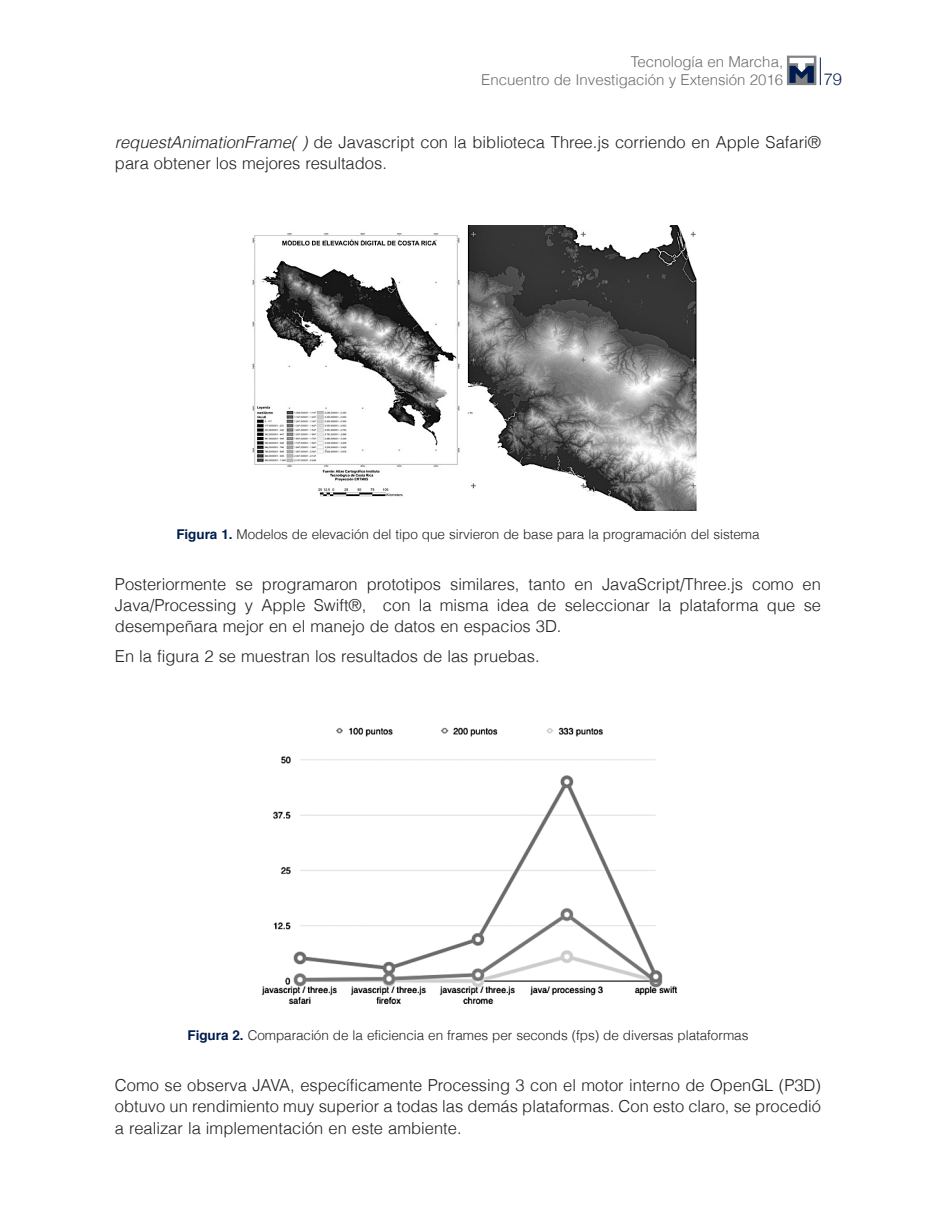
<style>
.page{position:relative;width:936px;height:1206px;background:#fff}
.page>*{position:absolute;margin:0;border:0;box-sizing:border-box;transform-origin:0 0}
._6texto{font:300 16.5px/21.3px "Helvetica";color:#231f20;text-align:justify}
.t1{font:300 16.5px "Helvetica Neue";color:#001c4e}
.t2{font:300 15px/18px "Helvetica";color:#6c6d70;text-align:right}
._9tituloscuadros{font:300 13.5px "Helvetica";letter-spacing:-.005em;color:#231f20}
.s1{font-style:italic}
.s2{font-weight:700;color:#001c4e}
</style>
<div class="page">
<svg style="left:819px;top:57px;width:1px;height:28px"></svg>
<svg style="left:786px;top:56px;width:30px;height:29px"></svg>
<svg style="left:789px;top:58px;width:24px;height:25px"></svg>
<img style="left:252px;top:225px;width:444px;height:285px">
<img style="left:261px;top:727px;width:417px;height:278px">
<p class="t2" style="left:481px;top:53px;width:303px">Tecnología en Marcha,<br>Encuentro de Investigación y Extensión 2016</p>
<p class="t1" style="left:823px;top:69px;width:20px">79</p>
<p class="_6texto" style="left:115px;top:131px;width:707px"><span class="s1">requestAnimationFrame( )</span> de Javascript con la biblioteca Three.js corriendo en Apple Safari® para obtener los mejores resultados.</p>
<p class="_9tituloscuadros" style="left:176px;top:525px;width:584px"><span class="s2">Figura 1.</span> Modelos de elevación del tipo que sirvieron de base para la programación del sistema</p>
<p class="_6texto" style="left:115px;top:573px;width:707px">Posteriormente se programaron prototipos similares, tanto en JavaScript/Three.js como en Java/Processing y Apple Swift®, con la misma idea de seleccionar la plataforma que se desempeñara mejor en el manejo de datos en espacios 3D.</p>
<p class="_6texto" style="left:115px;top:645px;width:426px">En la figura 2 se muestran los resultados de las pruebas.</p>
<p class="_9tituloscuadros" style="left:187px;top:1026px;width:562px"><span class="s2">Figura 2.</span> Comparación de la eficiencia en frames per seconds (fps) de diversas plataformas</p>
<p class="_6texto" style="left:115px;top:1074px;width:707px">Como se observa JAVA, específicamente Processing 3 con el motor interno de OpenGL (P3D) obtuvo un rendimiento muy superior a todas las demás plataformas. Con esto claro, se procedió a realizar la implementación en este ambiente.</p>
</div>
